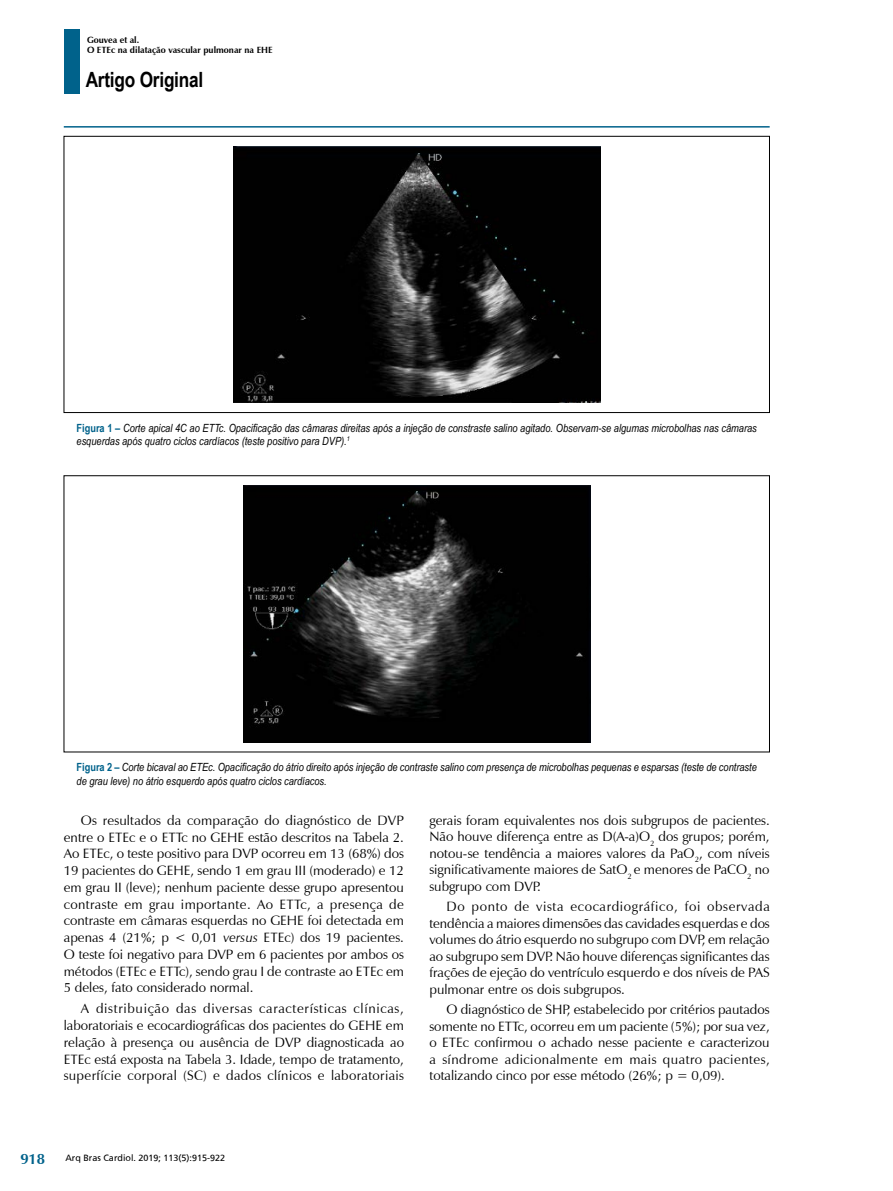
<style>
.page{position:relative;width:893px;height:1191px;background:#fff}
.page>*{position:absolute;margin:0;border:0;box-sizing:border-box;transform-origin:0 0}
.t1{font:700 21px "Arial Narrow";letter-spacing:-.01em;color:#000}
.t2{font:700 15px "Zapf Humanist 601 BT";color:#00628b}
.t3{font:13.5px/16.8px "Zapf Humanist 601 BT";color:#000;text-align:justify}
.t4{font:italic 11.25px/13.5px "Arial Narrow";color:#000}
.t5{font:700 9px/10.8px "Zapf Humanist 601 BT";color:#000}
.t6{font:9px "Frutiger";color:#000}
.s1{font-weight:700;font-style:normal;color:#00628b}
.s2{font-style:italic}
</style>
<div class="page">
<hr style="left:64px;top:126px;width:706px;height:2px;background:#00628b">
<div style="left:64px;top:29px;width:16px;height:65px;background:#00628b"></div>
<img style="left:233px;top:147px;width:367px;height:255px">
<div style="left:64px;top:136px;width:706px;height:277px;border:1px solid #000"></div>
<div style="left:64px;top:475px;width:706px;height:277px;border:1px solid #000"></div>
<img style="left:243px;top:485px;width:347px;height:257px">
<p class="t5" style="left:87px;top:34px;width:187px">Gouvea et al.<br>O ETEc na dilatação vascular pulmonar na EHE</p>
<h1 class="t1" style="left:86px;top:64px;width:119px">Artigo Original</h1>
<p class="t4" style="left:77px;top:420px;width:682px"><span class="s1">Figura 1 –</span> Corte apical 4C ao ETTc. Opacificação das câmaras direitas após a injeção de constraste salino agitado. Observam-se algumas microbolhas nas câmaras esquerdas após quatro ciclos cardíacos (teste positivo para DVP).<sup>1</sup></p>
<p class="t4" style="left:77px;top:760px;width:682px"><span class="s1">Figura 2 –</span> Corte bicaval ao ETEc. Opacificação do átrio direito após injeção de contraste salino com presença de microbolhas pequenas e esparsas (teste de contraste de grau leve) no átrio esquerdo após quatro ciclos cardíacos.</p>
<p class="t3" style="left:64px;top:811px;width:342px;text-indent:17px">Os resultados da comparação do diagnóstico de DVP entre o ETEc e o ETTc no GEHE estão descritos na Tabela 2.<br>Ao ETEc, o teste positivo para DVP ocorreu em 13 (68%) dos 19 pacientes do GEHE, sendo 1 em grau III (moderado) e 12 em grau II (leve); nenhum paciente desse grupo apresentou contraste em grau importante. Ao ETTc, a presença de contraste em câmaras esquerdas no GEHE foi detectada em apenas 4 (21%; p &lt; 0,01 <span class="s2">versus</span> ETEc) dos 19 pacientes.<br>O teste foi negativo para DVP em 6 pacientes por ambos os métodos (ETEc e ETTc), sendo grau I de contraste ao ETEc em 5 deles, fato considerado normal.</p>
<p class="t3" style="left:64px;top:1000px;width:342px;text-indent:17px">A distribuição das diversas características clínicas, laboratoriais e ecocardiográficas dos pacientes do GEHE em relação à presença ou ausência de DVP diagnosticada ao ETEc está exposta na Tabela 3. Idade, tempo de tratamento, superfície corporal (SC) e dados clínicos e laboratoriais</p>
<p class="t3" style="left:429px;top:812px;width:342px">gerais foram equivalentes nos dois subgrupos de pacientes.<br>Não houve diferença entre as D(A-a)O<sub>2</sub> dos grupos; porém, notou-se tendência a maiores valores da PaO<sub>2</sub>, com níveis significativamente maiores de SatO<sub>2</sub> e menores de PaCO<sub>2</sub> no subgrupo com DVP.</p>
<p class="t3" style="left:429px;top:898px;width:342px;text-indent:17px">Do ponto de vista ecocardiográfico, foi observada tendência a maiores dimensões das cavidades esquerdas e dos volumes do átrio esquerdo no subgrupo com DVP, em relação ao subgrupo sem DVP. Não houve diferenças significantes das frações de ejeção do ventrículo esquerdo e dos níveis de PAS pulmonar entre os dois subgrupos.</p>
<p class="t3" style="left:429px;top:1001px;width:342px;text-indent:17px">O diagnóstico de SHP, estabelecido por critérios pautados somente no ETTc, ocorreu em um paciente (5%); por sua vez, o ETEc confirmou o achado nesse paciente e caracterizou a síndrome adicionalmente em mais quatro pacientes, totalizando cinco por esse método (26%; p = 0,09).</p>
<p class="t2" style="left:20px;top:1149px;width:26px">918</p>
<p class="t6" style="left:65px;top:1153px;width:161px">Arq Bras Cardiol. 2019; 113(5):915-922</p>
</div>
